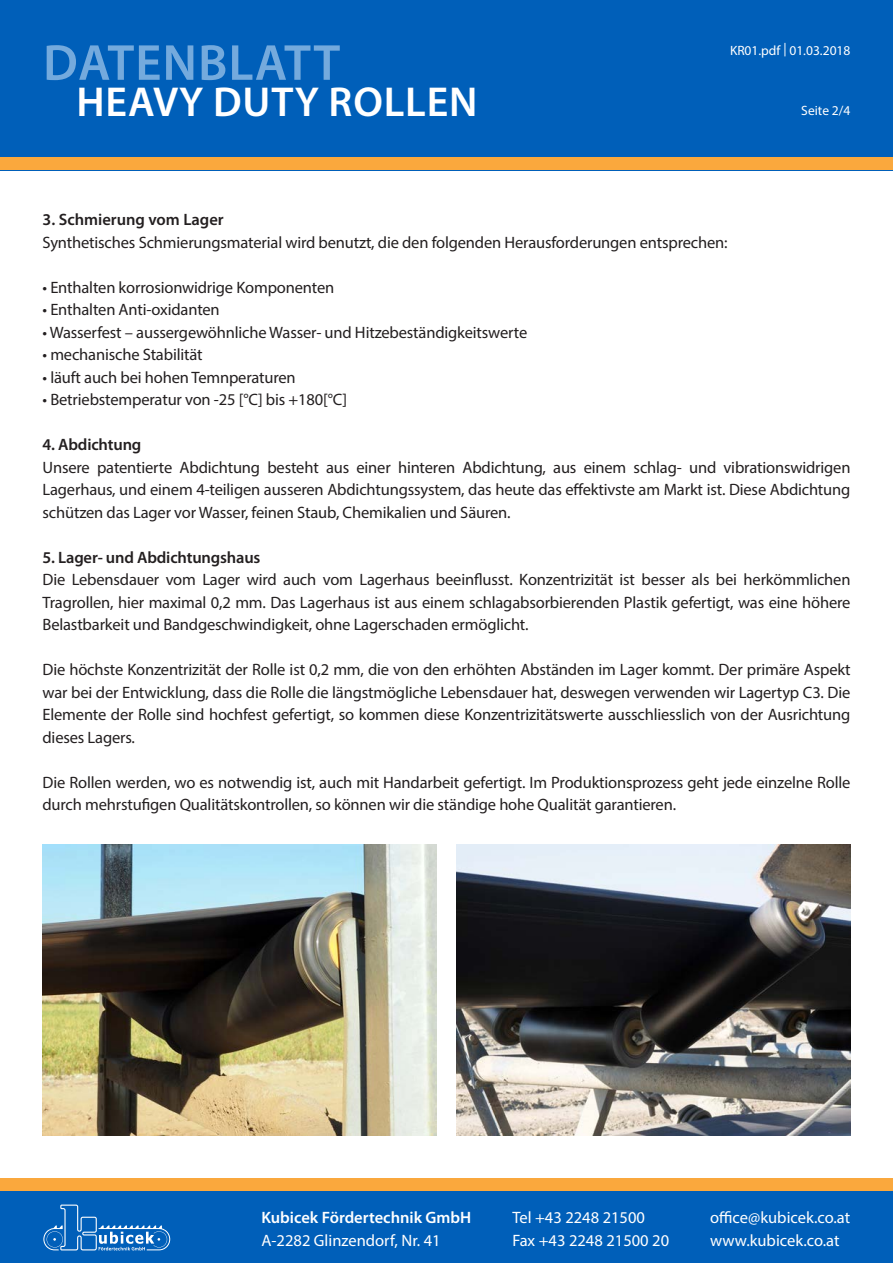
<style>
.page{position:relative;width:893px;height:1263px;background:#fff}
.page>*{position:absolute;margin:0;border:0;box-sizing:border-box;transform-origin:0 0}
.t1{font:600 51px "Myriad Pro";letter-spacing:.02em;color:#74aadd}
.t2{font:600 42px "Myriad Pro";letter-spacing:.02em;color:#fff}
.t3{font:16.5px/22.5px "Myriad Pro";letter-spacing:-.01em;color:#231f20;text-align:justify}
.t4{font:16.5px "Myriad Pro";color:#fff}
.t5{font:600 16.5px "Myriad Pro";letter-spacing:-.01em;color:#231f20}
.t6{font:600 16.5px "Myriad Pro";color:#fff}
.t7{font:13.5px "Myriad Pro";color:#fff}
</style>
<div class="page">
<div style="left:0;top:0;width:893px;height:170px;background:#005fb9"></div>
<div style="left:0;top:1184px;width:893px;height:79px;background:#005fb9"></div>
<svg style="left:43px;top:1204px;width:127px;height:46px"></svg>
<div style="left:0;top:157px;width:893px;height:13px;background:#faa83d"></div>
<div style="left:0;top:1178px;width:893px;height:13px;background:#faa83d"></div>
<img style="left:457px;top:844px;width:393px;height:291px">
<img style="left:43px;top:844px;width:393px;height:291px">
<p class="t1" style="left:43px;top:30px;width:299px">DATENBLATT</p>
<p class="t2" style="left:77px;top:75px;width:403px">HEAVY DUTY ROLLEN</p>
<p class="t7" style="left:730px;top:42px;width:122px">KR01.pdf | 01.03.2018</p>
<p class="t7" style="left:801px;top:102px;width:51px">Seite 2/4</p>
<p class="t5" style="left:43px;top:209px;width:183px">3. Schmierung vom Lager</p>
<p class="t3" style="left:43px;top:230px;width:686px">Synthetisches Schmierungsmaterial wird benutzt, die den folgenden Herausforderungen entsprechen:</p>
<p class="t3" style="left:43px;top:275px;width:293px">• Enthalten korrosionwidrige Komponenten</p>
<p class="t3" style="left:43px;top:298px;width:179px">• Enthalten Anti-oxidanten</p>
<p class="t3" style="left:43px;top:320px;width:486px">• Wasserfest – aussergewöhnliche Wasser- und Hitzebeständigkeitswerte</p>
<p class="t3" style="left:43px;top:343px;width:162px">• mechanische Stabilität</p>
<p class="t3" style="left:43px;top:365px;width:255px">• läuft auch bei hohen Temnperaturen</p>
<p class="t3" style="left:43px;top:388px;width:306px">• Betriebstemperatur von -25 [°C] bis +180[°C]</p>
<p class="t5" style="left:43px;top:434px;width:100px">4. Abdichtung</p>
<p class="t3" style="left:43px;top:455px;width:809px">Unsere patentierte Abdichtung besteht aus einer hinteren Abdichtung, aus einem schlag- und vibrationswidrigen Lagerhaus, und einem 4-teiligen ausseren Abdichtungssystem, das heute das effektivste am Markt ist. Diese Abdichtung schützen das Lager vor Wasser, feinen Staub, Chemikalien und Säuren.</p>
<p class="t5" style="left:43px;top:546px;width:219px">5. Lager- und Abdichtungshaus</p>
<p class="t3" style="left:43px;top:568px;width:809px">Die Lebensdauer vom Lager wird auch vom Lagerhaus beeinflusst. Konzentrizität ist besser als bei herkömmlichen Tragrollen, hier maximal 0,2 mm. Das Lagerhaus ist aus einem schlagabsorbierenden Plastik gefertigt, was eine höhere Belastbarkeit und Bandgeschwindigkeit, ohne Lagerschaden ermöglicht.</p>
<p class="t3" style="left:43px;top:658px;width:809px">Die höchste Konzentrizität der Rolle ist 0,2 mm, die von den erhöhten Abständen im Lager kommt. Der primäre Aspekt war bei der Entwicklung, dass die Rolle die längstmögliche Lebensdauer hat, deswegen verwenden wir Lagertyp C3. Die Elemente der Rolle sind hochfest gefertigt, so kommen diese Konzentrizitätswerte ausschliesslich von der Ausrichtung dieses Lagers.</p>
<p class="t3" style="left:43px;top:770px;width:809px">Die Rollen werden, wo es notwendig ist, auch mit Handarbeit gefertigt. Im Produktionsprozess geht jede einzelne Rolle durch mehrstufigen Qualitätskontrollen, so können wir die ständige hohe Qualität garantieren.</p>
<p class="t6" style="left:261px;top:1207px;width:211px">Kubicek Fördertechnik GmbH</p>
<p class="t4" style="left:261px;top:1230px;width:181px">A-2282 Glinzendorf, Nr. 41</p>
<p class="t4" style="left:512px;top:1207px;width:134px">Tel +43 2248 21500</p>
<p class="t4" style="left:512px;top:1230px;width:158px">Fax +43 2248 21500 20</p>
<p class="t4" style="left:710px;top:1207px;width:142px">office@kubicek.co.at</p>
<p class="t4" style="left:710px;top:1230px;width:131px">www.kubicek.co.at</p>
</div>
